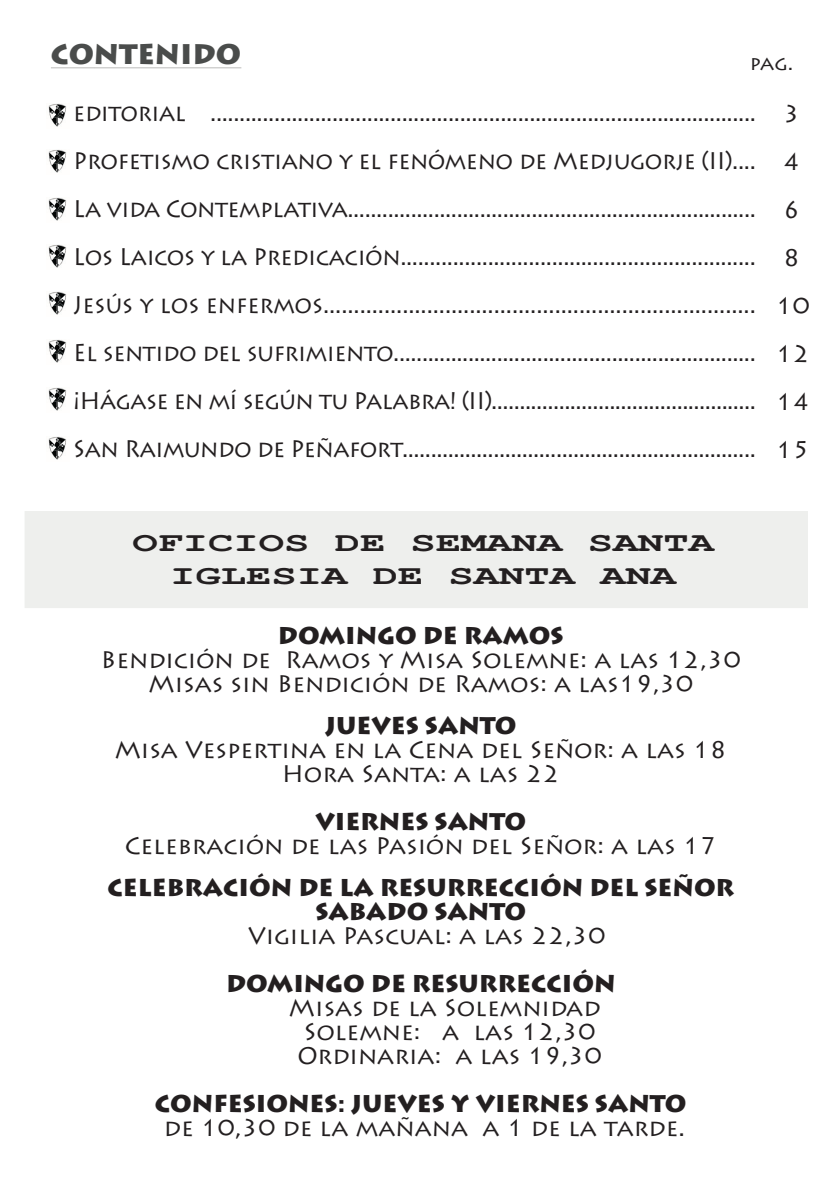
<style>
.page{position:relative;width:840px;height:1191px;background:#fff}
.page>*{position:absolute;margin:0;border:0;box-sizing:border-box;transform-origin:0 0}
.t1{font:900 28px "Lithos Pro";color:#4a4c4b}
.t2{font:700 26.6px/33.2px "Courier New";color:#231f20;text-align:center;scale:1.58 1}
.t3{font:24px/48px "Lithos Pro";color:#231f20;text-align:justify;scale:.95 1}
.t4{font:24px/48px "Lithos Pro";color:#231f20;text-align:center}
.t5{font:900 24px/24px "Lithos Pro";color:#231f20;text-align:center}
.t6{font:20px "Lithos Pro";color:#231f20}
</style>
<div class="page">
<img style="left:48px;top:104px;width:19px;height:23px">
<img style="left:48px;top:149px;width:19px;height:24px">
<img style="left:48px;top:197px;width:19px;height:24px">
<img style="left:48px;top:245px;width:19px;height:23px">
<img style="left:48px;top:291px;width:19px;height:24px">
<img style="left:48px;top:340px;width:19px;height:23px">
<img style="left:48px;top:388px;width:19px;height:23px">
<img style="left:48px;top:436px;width:19px;height:24px">
<div style="left:25px;top:511px;width:782px;height:97px;background:#eeefed"></div>
<svg style="left:51px;top:67px;width:43px;height:1px"></svg>
<hr style="left:94px;top:67px;width:147px;height:1px;background:#bcbbba">
<p class="t1" style="left:51px;top:38px;width:192px">CONTENIDO</p>
<p class="t6" style="left:749px;top:51px;width:45px">pag.</p>
<p class="t3" style="left:73px;top:89px;width:719px">editorial ..............................................................................................<br>Profetismo cristiano y el fenómeno de Medjugorje (II)....<br>La vida Contemplativa.......................................................................<br>Los Laicos y la Predicación.............................................................<br>Jesús y los enfermos.......................................................................<br>El sentido del sufrimiento............................................................... ¡Hágase en mí según tu Palabra! (II)...............................................<br>San Raimundo de Peñafort..............................................................</p>
<p class="t4" style="left:775px;top:90px;width:35px">3<br>4<br>6<br>8<br>10<br>12<br>14<br>15</p>
<p class="t2" style="left:132px;top:528px;width:369px">OFICIOS DE SEMANA SANTA<br>IGLESIA DE SANTA ANA</p>
<p class="t5" style="left:278px;top:624px;width:287px">DOMINGO DE RAMOS</p>
<p class="t4" style="left:101px;top:648px;width:640px;line-height:24px">Bendición de Ramos y Misa Solemne: a las 12,30<br>Misas sin Bendición de Ramos: a las19,30</p>
<p class="t5" style="left:325px;top:714px;width:193px">JUEVES SANTO</p>
<p class="t4" style="left:115px;top:738px;width:613px;line-height:24px">Misa Vespertina en la Cena del Señor: a las 18<br>Hora Santa: a las 22</p>
<p class="t5" style="left:315px;top:810px;width:212px">VIERNES SANTO</p>
<p class="t4" style="left:125px;top:822px;width:593px">Celebración de las Pasión del Señor: a las 17</p>
<p class="t5" style="left:107px;top:876px;width:628px">CELEBRACIÓN DE LA RESURRECCIÓN DEL SEÑOR<br>SABADO SANTO</p>
<p class="t4" style="left:248px;top:912px;width:358px">Vigilia Pascual: a las 22,30</p>
<p class="t5" style="left:226px;top:972px;width:391px">DOMINGO DE RESURRECCIÓN</p>
<p class="t4" style="left:289px;top:996px;width:314px;line-height:24px">Misas de la Solemnidad<br>Solemne: a las 12,30<br>Ordinaria: a las 19,30</p>
<p class="t5" style="left:155px;top:1092px;width:533px">CONFESIONES: JUEVES Y VIERNES SANTO</p>
<p class="t4" style="left:164px;top:1104px;width:522px">de 10,30 de la mañana a 1 de la tarde.</p>
</div>
